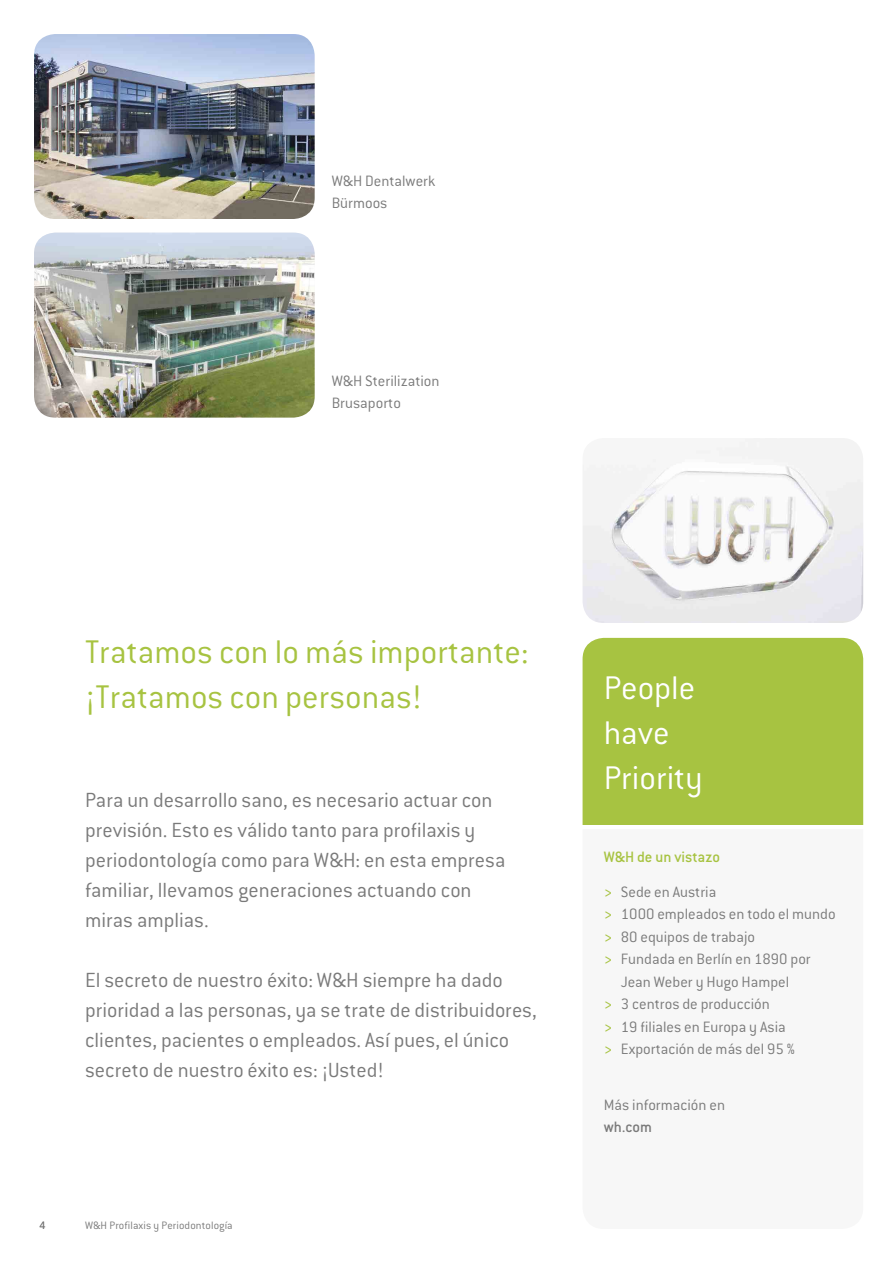
<style>
.page{position:relative;width:893px;height:1263px;background:#fff}
.page>*{position:absolute;margin:0;border:0;box-sizing:border-box;transform-origin:0 0}
.t1{font:300 36px/45px "Conduit ITC Pro";color:#a7c341}
.t2{font:300 36px/45px "Conduit ITC Pro";color:#fff}
.t3{font:300 22.5px/30px "Conduit ITC Pro";color:#7a7a7a}
.t4{font:300 16.5px/22.5px "Conduit ITC Pro";color:#7a7a7a}
.t5{font:500 16.5px/34.5px "Conduit ITC Pro";color:#a7c341}
.t6{font:500 16.5px "Conduit ITC Pro";color:#7a7a7a}
.t7{font:300 11.85px "Conduit ITC Pro";letter-spacing:.01em;color:#7a7a7a}
.s1{font-weight:300;color:#7a7a7a}
.s2{font-weight:500;color:#a7c341}
</style>
<div class="page">
<img style="left:34px;top:34px;width:281px;height:185px">
<img style="left:583px;top:438px;width:280px;height:185px">
<img style="left:34px;top:233px;width:281px;height:185px">
<div style="left:583px;top:638px;width:280px;height:187px;background:#a7c341"></div>
<p class="t4" style="left:332px;top:170px;width:105px">W&amp;H Dentalwerk<br>Bürmoos</p>
<p class="t4" style="left:332px;top:370px;width:109px">W&amp;H Sterilization<br>Brusaporto</p>
<h1 class="t1" style="left:85px;top:630px;width:445px">Tratamos con lo más importante: ¡Tratamos con personas!</h1>
<p class="t3" style="left:85px;top:785px;width:422px">Para un desarrollo sano, es necesario actuar con previsión. Esto es válido tanto para profilaxis y periodontología como para W&amp;H: en esta empresa familiar, llevamos generaciones actuando con miras amplias.</p>
<p class="t3" style="left:85px;top:965px;width:453px">El secreto de nuestro éxito: W&amp;H siempre ha dado prioridad a las personas, ya se trate de distribuidores, clientes, pacientes o empleados. Así pues, el único secreto de nuestro éxito es: ¡Usted!</p>
<p class="t7" style="left:40px;top:1218px;width:8px">4</p>
<p class="t7" style="left:85px;top:1218px;width:149px">W&amp;H Profilaxis y Periodontología</p>
<h1 class="t2" style="left:604px;top:666px;width:100px">People have<br>Priority</h1>
<p class="t5" style="left:604px;top:840px;width:118px">W&amp;H de un vistazo &gt; <span class="s1">Sede en Austria</span></p>
<p class="t4" style="left:604px;top:903px;width:233px"><span class="s2">&gt;</span> 1000 empleados en todo el mundo</p>
<p class="t4" style="left:604px;top:925px;width:153px"><span class="s2">&gt;</span> 80 equipos de trabajo</p>
<p class="t4" style="left:604px;top:948px;width:209px"><span class="s2">&gt;</span> Fundada en Berlín en 1890 por</p>
<p class="t4" style="left:621px;top:970px;width:170px">Jean Weber y Hugo Hampel</p>
<p class="t4" style="left:604px;top:993px;width:167px"><span class="s2">&gt;</span> 3 centros de producción</p>
<p class="t4" style="left:604px;top:1015px;width:183px"><span class="s2">&gt;</span> 19 filiales en Europa y Asia</p>
<p class="t4" style="left:604px;top:1038px;width:193px"><span class="s2">&gt;</span> Exportación de más del 95 %</p>
<p class="t4" style="left:604px;top:1093px;width:123px">Más información en</p>
<p class="t6" style="left:604px;top:1118px;width:50px">wh.com</p>
</div>
